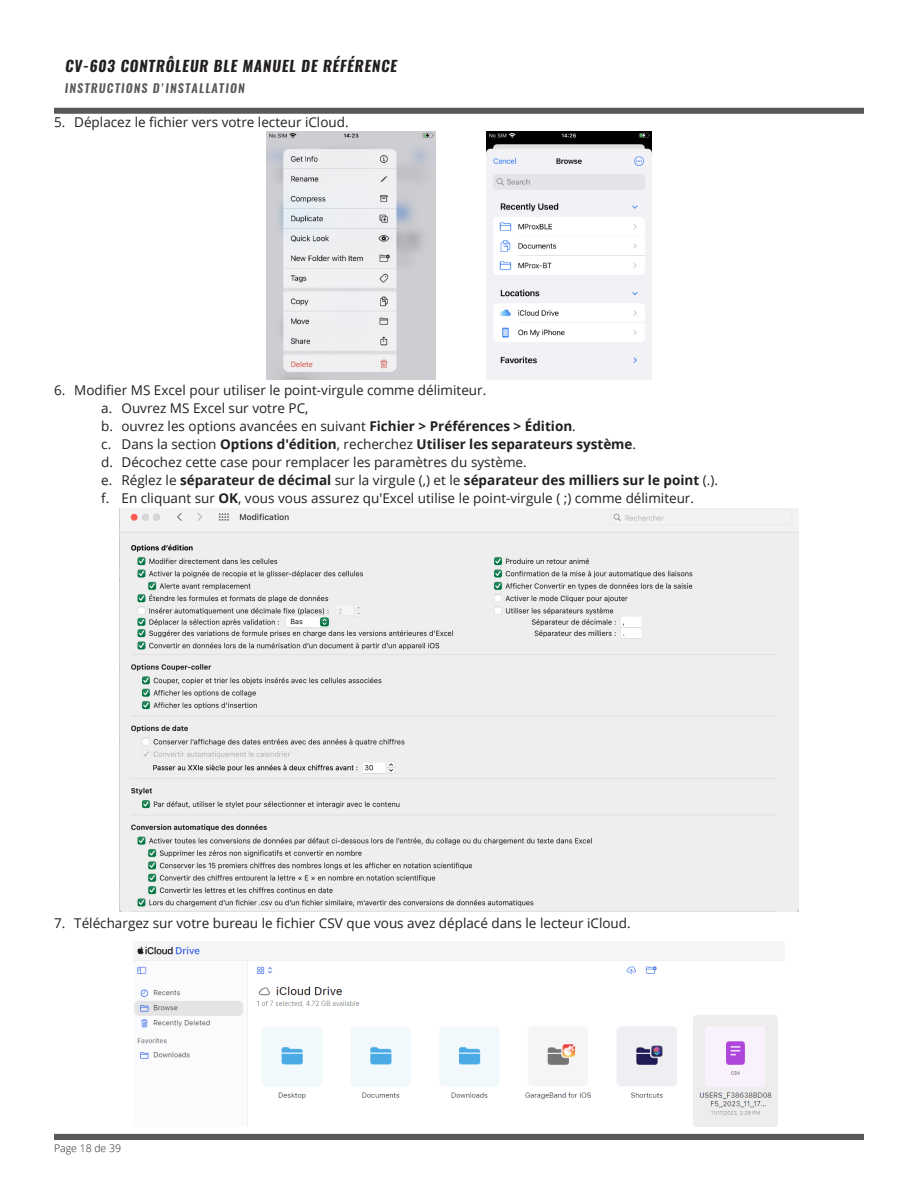
<style>
.page{position:relative;width:918px;height:1188px;background:#fff}
.page>*{position:absolute;margin:0;border:0;box-sizing:border-box;transform-origin:0 0}
._2018-H1a_Aligh_Left-Inst_Instructions_Bl{font:700 15px "Oswald";color:#231f20}
.t1{font:13.5px "Open Sans";color:#231f20}
.t2{font:700 13.5px "Open Sans";color:#231f20}
._2018-H1a_Aligh_Left-Inst_Instructions_Gr{font:italic 600 12px "Oswald";letter-spacing:.1em;color:#57585a}
._2018_-_page___align_left{font:300 10.5px "Open Sans";color:#231f20}
.s1{font-weight:700}
.s2{font-weight:400}
</style>
<div class="page">
<div style="left:54px;top:108px;width:810px;height:6px;background:#57585a"></div>
<div style="left:54px;top:1134px;width:810px;height:6px;background:#57585a"></div>
<img style="left:267px;top:131px;width:168px;height:249px">
<img style="left:486px;top:131px;width:165px;height:249px">
<img style="left:134px;top:946px;width:650px;height:180px">
<img style="left:119px;top:508px;width:680px;height:403px">
<p class="_2018-H1a_Aligh_Left-Inst_Instructions_Bl" style="left:65px;top:58px;width:336px">CV-603 CONTRÔLEUR BLE MANUEL DE RÉFÉRENCE</p>
<p class="_2018-H1a_Aligh_Left-Inst_Instructions_Gr" style="left:65px;top:79px;width:181px">INSTRUCTIONS D'INSTALLATION</p>
<p class="t1" style="left:54px;top:113px;width:296px">5. Déplacez le fichier vers votre lecteur iCloud.</p>
<p class="t1" style="left:54px;top:381px;width:434px">6. Modifier MS Excel pour utiliser le point-virgule comme délimiteur.</p>
<p class="t1" style="left:101px;top:399px;width:209px">a. Ouvrez MS Excel sur votre PC,</p>
<p class="t1" style="left:101px;top:417px;width:476px">b. ouvrez les options avancées en suivant <span class="s1">Fichier &gt; Préférences &gt; Édition</span>.</p>
<p class="t2" style="left:101px;top:434px;width:536px"><span class="s2">c. Dans la section</span> Options d'édition<span class="s2">, recherchez</span> Utiliser les separateurs système<span class="s2">.</span></p>
<p class="t1" style="left:101px;top:453px;width:427px">d. Décochez cette case pour remplacer les paramètres du système.</p>
<p class="t2" style="left:101px;top:470px;width:618px"><span class="s2">e. Réglez le</span> séparateur de décimal <span class="s2">sur la virgule (,) et le</span> séparateur des milliers sur le point <span class="s2">(.).</span></p>
<p class="t1" style="left:101px;top:489px;width:594px">f. En cliquant sur <span class="s1">OK</span>, vous vous assurez qu'Excel utilise le point-virgule ( ;) comme délimiteur.</p>
<p class="t1" style="left:54px;top:914px;width:578px">7. Téléchargez sur votre bureau le fichier CSV que vous avez déplacé dans le lecteur iCloud.</p>
<p class="_2018_-_page___align_left" style="left:54px;top:1141px;width:69px">Page 18 de 39</p>
</div>
